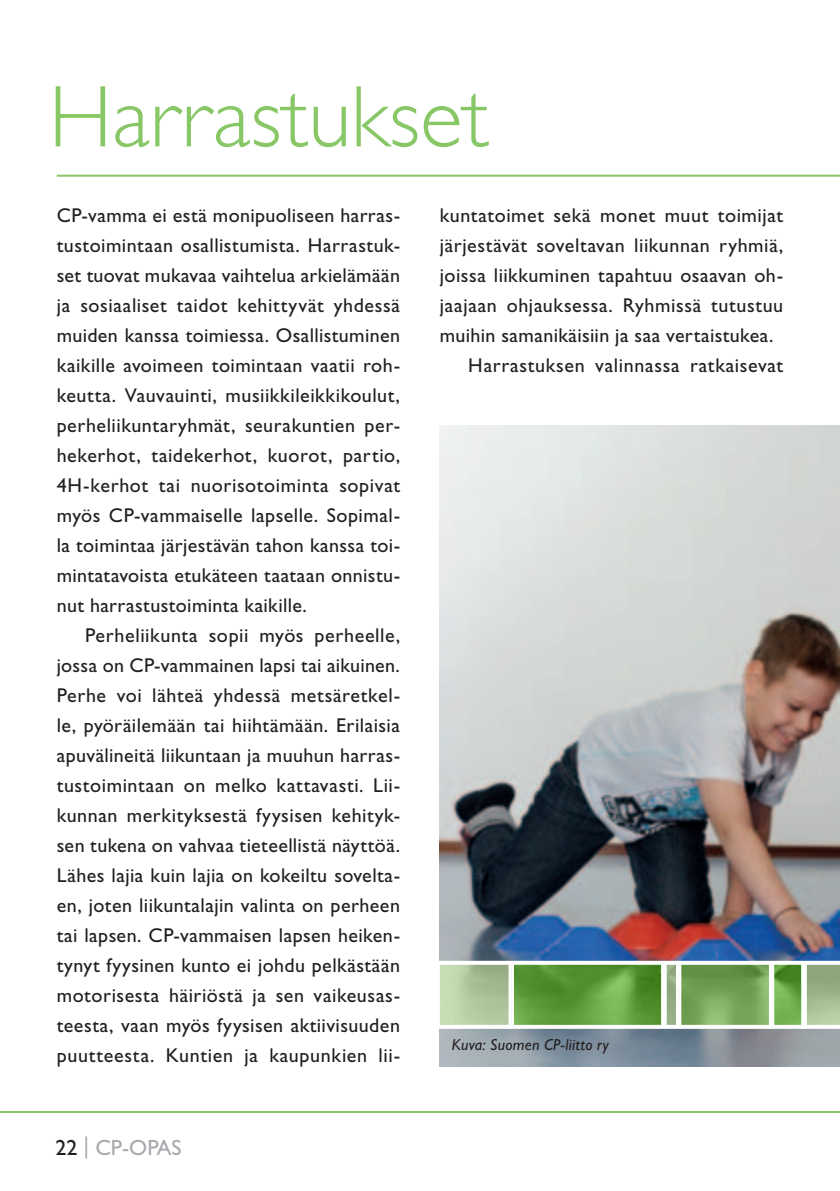
<style>
.page{position:relative;width:840px;height:1191px;background:#fff}
.page>*{position:absolute;margin:0;border:0;box-sizing:border-box;transform-origin:0 0}
.t1{font:300 88px "Gill Sans Std";color:#87c765}
.t2{font:22px "Gill Sans Std";color:#a8a9ad}
.t3{font:20px/30px "Gill Sans Std";letter-spacing:.025em;color:#231f20;text-align:justify}
.t4{font:italic 16px "Gill Sans Std";letter-spacing:.02em;color:#231f20}
.s1{color:#231f20}
</style>
<div class="page">
<img style="left:439px;top:425px;width:400px;height:641px">
<hr style="left:57px;top:175px;width:782px;height:2px;background:#87c765">
<svg style="left:439px;top:958px;width:400px;height:72px"></svg>
<hr style="left:0;top:1111px;width:839px;height:1px;background:#87c765">
<h1 class="t1" style="left:49px;top:67px;width:443px">Harrastukset</h1>
<p class="t3" style="left:57px;top:200px;width:345px">CP-vamma ei estä monipuoliseen harras&shy;tustoimintaan osallistumista. Harrastuk&shy;set tuovat mukavaa vaihtelua arkielämään ja sosiaaliset taidot kehittyvät yhdessä muiden kanssa toimiessa. Osallistuminen kaikille avoimeen toimintaan vaatii roh&shy;keutta. Vauvauinti, musiikkileikkikoulut, perheliikuntaryhmät, seurakuntien per&shy;hekerhot, taidekerhot, kuorot, partio, 4H-kerhot tai nuorisotoiminta sopivat myös CP-vammaiselle lapselle. Sopimal&shy;la toimintaa järjestävän tahon kanssa toi&shy;mintatavoista etukäteen taataan onnistu&shy;nut harrastustoiminta kaikille.</p>
<p class="t3" style="left:57px;top:620px;width:344px;text-indent:28px">Perheliikunta sopii myös perheelle, jossa on CP-vammainen lapsi tai aikuinen.<br>Perhe voi lähteä yhdessä metsäretkel&shy;le, pyöräilemään tai hiihtämään. Erilaisia apuvälineitä liikuntaan ja muuhun harras&shy;tustoimintaan on melko kattavasti. Lii&shy;kunnan merkityksestä fyysisen kehityk&shy;sen tukena on vahvaa tieteellistä näyttöä.<br>Lähes lajia kuin lajia on kokeiltu sovelta&shy;en, joten liikuntalajin valinta on perheen tai lapsen. CP-vammaisen lapsen heiken&shy;tynyt fyysinen kunto ei johdu pelkästään motorisesta häiriöstä ja sen vaikeusas&shy;teesta, vaan myös fyysisen aktiivisuuden puutteesta. Kuntien ja kaupunkien lii-</p>
<p class="t2" style="left:55px;top:1135px;width:128px"><span class="s1">22</span> | CP-OPAS</p>
<p class="t3" style="left:439px;top:200px;width:344px">kuntatoimet sekä monet muut toimijat</p>
<p class="t3" style="left:439px;top:230px;width:344px">järjestävät soveltavan liikunnan ryhmiä,</p>
<p class="t3" style="left:439px;top:260px;width:344px">joissa liikkuminen tapahtuu osaavan oh-</p>
<p class="t3" style="left:439px;top:290px;width:345px">jaajaan ohjauksessa. Ryhmissä tutustuu</p>
<p class="t3" style="left:439px;top:320px;width:335px">muihin samanikäisiin ja saa vertaistukea.</p>
<p class="t3" style="left:468px;top:350px;width:316px">Harrastuksen valinnassa ratkaisevat</p>
<p class="t4" style="left:451px;top:1035px;width:158px">Kuva: Suomen CP-liitto ry</p>
</div>
